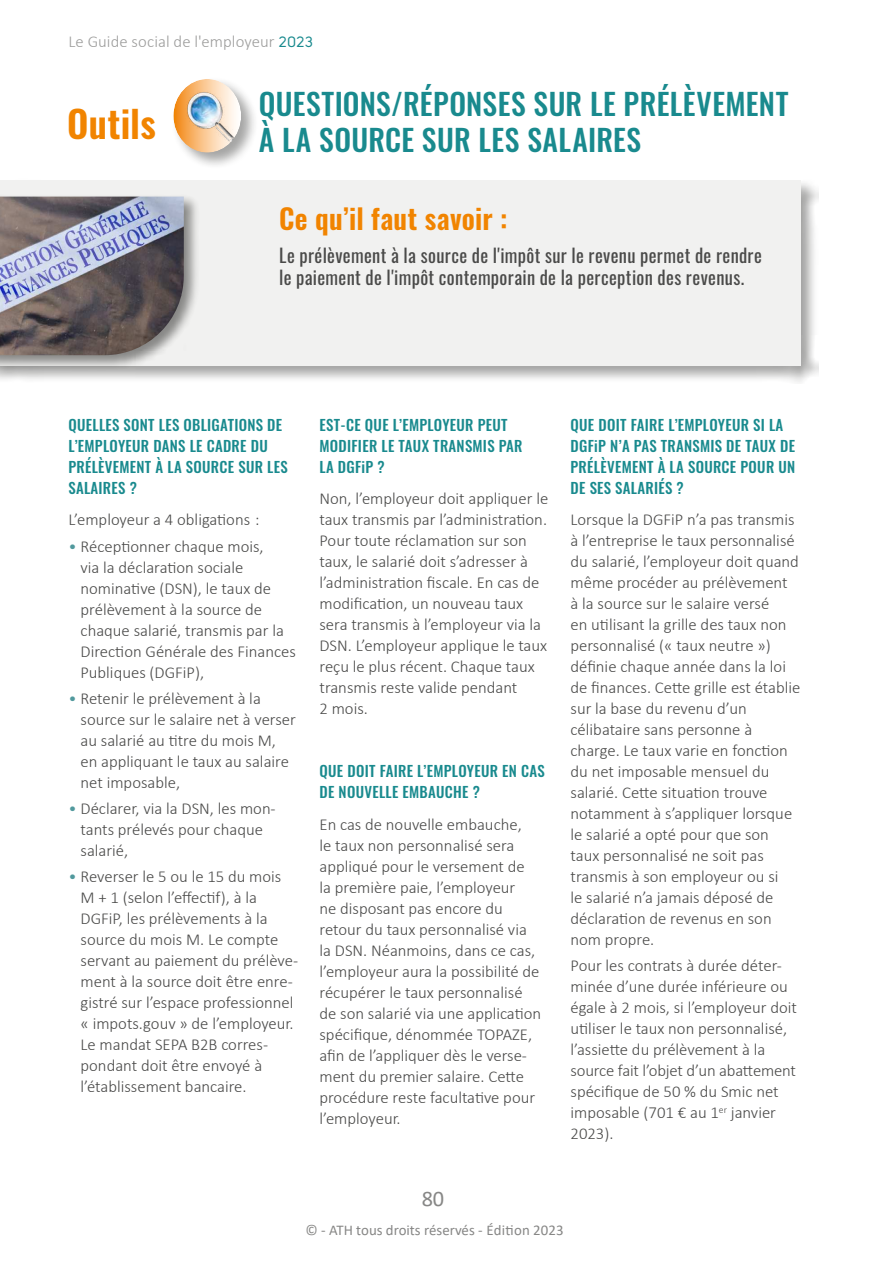
<style>
.page{position:relative;width:869px;height:1263px;background:#fff}
.page>*{position:absolute;margin:0;border:0;box-sizing:border-box;transform-origin:0 0}
.t1{font:600 37.2px "Oswald";letter-spacing:.01em;color:#f18400}
.t2{font:500 29.7px/35.7px "Oswald";letter-spacing:.015em;color:#198a8e}
.t3{font:600 27.9px "Oswald";letter-spacing:.01em;color:#f18400}
.t4{font:22.35px "Calibri";color:#878786}
.t5{font:18.6px/22.4px "Oswald";letter-spacing:.02em;color:#4a4a49}
.t6{font:300 16.65px/21px "Calibri";color:#4a4a49}
.t7{font:300 16.65px "Calibri";letter-spacing:.005em;color:#9d9d9c}
.t8{font:500 14.85px/21px "Oswald";letter-spacing:.02em;color:#198a8e}
.t9{font:14.85px "Calibri";color:#878786}
.s1{font-family:"Solomon Sans Normal";font-weight:400;font-size:14.85px;color:#198a8e}
.s2{color:#51999d}
</style>
<div class="page">
<div style="left:0;top:178px;width:818px;height:205px;background:#1d1d1b;opacity:.4"></div>
<div style="left:0;top:181px;width:800px;height:185px;background:#f1f1f0"></div>
<div style="left:0;top:194px;width:200px;height:178px;background:#1d1d1b;opacity:.5"></div>
<img style="left:0;top:197px;width:184px;height:158px">
<div style="left:171px;top:76px;width:88px;height:94px;background:#1d1d1b;opacity:.4"></div>
<svg style="left:173px;top:79px;width:68px;height:74px"></svg>
<img style="left:173px;top:90px;width:68px;height:61px">
<p class="t7" style="left:68px;top:35px;width:246px">Le Guide social de l'employeur <span class="s1">2023</span></p>
<h1 class="t1" style="left:67px;top:108px;width:90px">Outils</h1>
<h2 class="t2" style="left:259px;top:89px;width:531px">QUESTIONS/RÉPONSES SUR LE PRÉLÈVEMENT<br>À LA SOURCE SUR LES SALAIRES</h2>
<h3 class="t3" style="left:279px;top:207px;width:230px">Ce qu’il faut savoir :</h3>
<p class="t5" style="left:279px;top:246px;width:484px">Le prélèvement à la source de l'impôt sur le revenu permet de rendre le paiement de l'impôt contemporain de la perception des revenus.</p>
<p class="t8" style="left:68px;top:416px;width:221px">QUELLES SONT LES OBLIGATIONS DE<br>L’EMPLOYEUR DANS LE CADRE DU<br>PRÉLÈVEMENT À LA SOURCE SUR LES<br>SALAIRES ?</p>
<p class="t6" style="left:68px;top:509px;width:193px">L’employeur a 4 obligations :</p>
<p class="t6" style="left:81px;top:536px;width:217px;text-indent:-12px"><span class="s2">•</span> Réceptionner chaque mois,<br>via la déclaration sociale nominative (DSN), le taux de prélèvement à la source de chaque salarié, transmis par la<br>Direction Générale des Finances<br>Publiques (DGFiP),</p>
<p class="t6" style="left:81px;top:688px;width:217px;text-indent:-12px"><span class="s2">•</span> Retenir le prélèvement à la source sur le salaire net à verser au salarié au titre du mois M, en appliquant le taux au salaire net imposable,</p>
<p class="t6" style="left:81px;top:798px;width:197px;text-indent:-12px"><span class="s2">•</span> Déclarer, via la DSN, les mon&shy;tants prélevés pour chaque salarié,</p>
<p class="t6" style="left:81px;top:866px;width:219px;text-indent:-12px"><span class="s2">•</span> Reverser le 5 ou le 15 du mois<br>M + 1 (selon l’effectif), à la<br>DGFiP, les prélèvements à la source du mois M. Le compte servant au paiement du prélève&shy;ment à la source doit être enre&shy;gistré sur l’espace professionnel « impots.gouv » de l’employeur.<br>Le mandat SEPA B2B corres&shy;pondant doit être envoyé à l’établissement bancaire.</p>
<p class="t8" style="left:319px;top:416px;width:204px">EST-CE QUE L’EMPLOYEUR PEUT<br>MODIFIER LE TAUX TRANSMIS PAR<br>LA DGFiP ?</p>
<p class="t6" style="left:319px;top:488px;width:230px">Non, l’employeur doit appliquer le taux transmis par l’administration.<br>Pour toute réclamation sur son taux, le salarié doit s’adresser à l’administration fiscale. En cas de modification, un nouveau taux sera transmis à l’employeur via la<br>DSN. L’employeur applique le taux reçu le plus récent. Chaque taux transmis reste valide pendant<br>2 mois.</p>
<p class="t8" style="left:319px;top:762px;width:227px">QUE DOIT FAIRE L’EMPLOYEUR EN CAS<br>DE NOUVELLE EMBAUCHE ?</p>
<p class="t6" style="left:319px;top:814px;width:223px">En cas de nouvelle embauche,<br>le taux non personnalisé sera appliqué pour le versement de<br>la première paie, l’employeur<br>ne disposant pas encore du retour du taux personnalisé via la DSN. Néanmoins, dans ce cas, l’employeur aura la possibilité de récupérer le taux personnalisé de son salarié via une application spécifique, dénommée TOPAZE, afin de l’appliquer dès le verse&shy;ment du premier salaire. Cette procédure reste facultative pour l’employeur.</p>
<p class="t8" style="left:570px;top:416px;width:226px">QUE DOIT FAIRE L’EMPLOYEUR SI LA<br>DGFiP N’A PAS TRANSMIS DE TAUX DE<br>PRÉLÈVEMENT À LA SOURCE POUR UN<br>DE SES SALARIÉS ?</p>
<p class="t6" style="left:570px;top:509px;width:231px">Lorsque la DGFiP n’a pas transmis à l’entreprise le taux personnalisé du salarié, l’employeur doit quand même procéder au prélèvement<br>à la source sur le salaire versé<br>en utilisant la grille des taux non personnalisé (« taux neutre ») définie chaque année dans la loi de finances. Cette grille est établie sur la base du revenu d’un célibataire sans personne à charge. Le taux varie en fonction du net imposable mensuel du salarié. Cette situation trouve notamment à s’appliquer lorsque le salarié a opté pour que son taux personnalisé ne soit pas transmis à son employeur ou si<br>le salarié n’a jamais déposé de déclaration de revenus en son nom propre.</p>
<p class="t6" style="left:570px;top:955px;width:228px">Pour les contrats à durée déter&shy;minée d’une durée inférieure ou égale à 2 mois, si l’employeur doit utiliser le taux non personnalisé, l’assiette du prélèvement à la source fait l’objet d’un abattement spécifique de 50 % du Smic net imposable (701 € au 1<sup>er</sup> janvier<br>2023).</p>
<h3 class="t4" style="left:421px;top:1183px;width:24px">80</h3>
<p class="t9" style="left:305px;top:1221px;width:260px">© - ATH tous droits réservés - Édition 2023</p>
</div>
